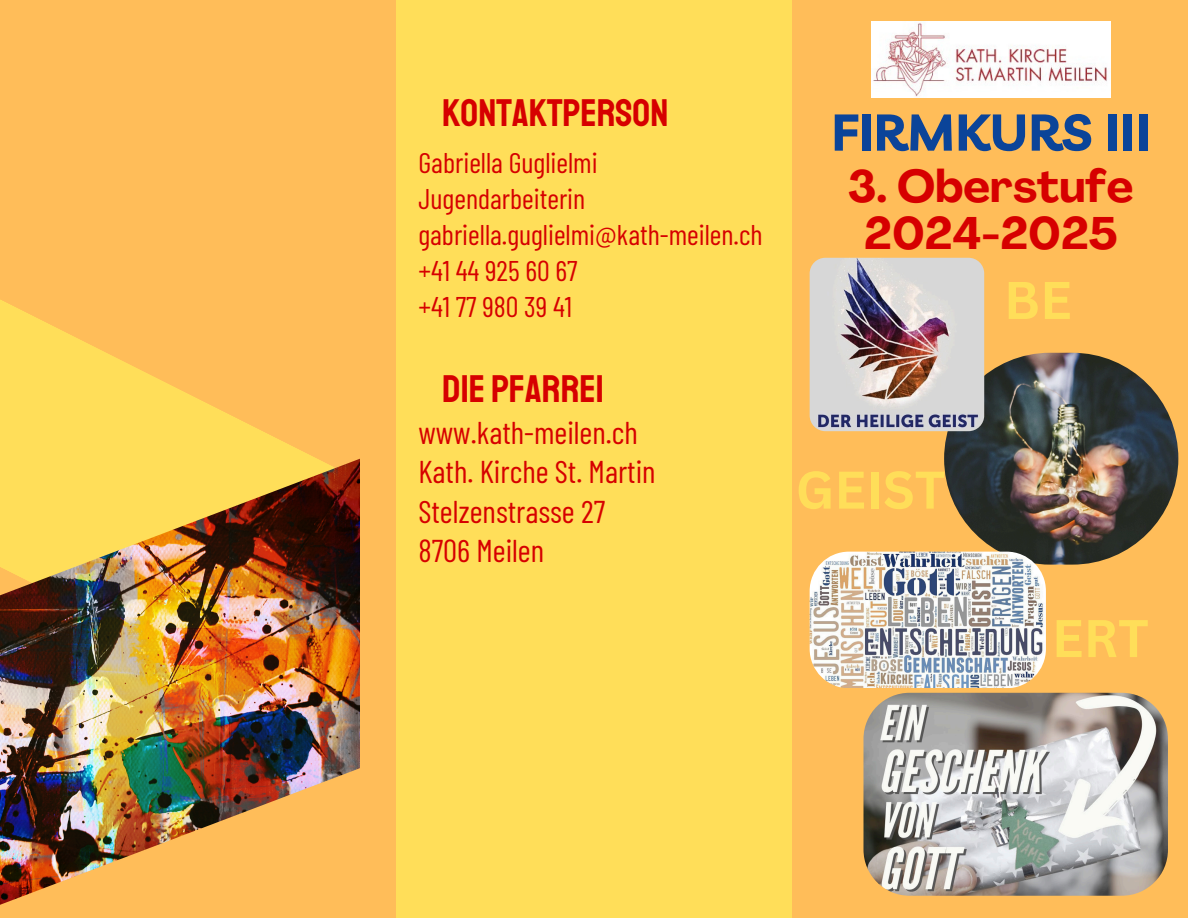
<style>
.page{position:relative;width:1188px;height:918px;background:#ffbd59}
.page>*{position:absolute;margin:0;border:0;box-sizing:border-box;transform-origin:0 0}
.t1{font:700 51.75px "Canva Sans";color:#ffde59}
.t2{font:700 51px "Livvic";color:#0b4499}
.t3{font:700 45px/47.2px "Agrandir";color:#d60000;text-align:center}
.t4{font:39px "Staatliches";color:#d60000}
.t5{font:31.5px "Barlow Condensed";color:#d60000}
.t6{font:28.5px "Barlow Condensed";color:#d60000}
</style>
<div class="page">
<div style="left:396px;top:0;width:396px;height:918px;background:#ffde59"></div>
<svg style="left:0;top:300px;width:317px;height:159px;fill:#ffde59"></svg>
<img style="left:0;top:459px;width:360px;height:446px">
<img style="left:872px;top:22px;width:238px;height:75px">
<img style="left:863px;top:693px;width:305px;height:202px;border-radius:46px">
<img style="left:944px;top:353px;width:234px;height:211px;border-radius:106px">
<img style="left:810px;top:258px;width:174px;height:173px;border-radius:16px">
<img style="left:810px;top:552px;width:236px;height:136px;border-radius:39px">
<p class="t4" style="left:442px;top:89px;width:228px">KONTAKTPERSON</p>
<p class="t6" style="left:418px;top:145px;width:181px">Gabriella Guglielmi</p>
<p class="t6" style="left:418px;top:181px;width:168px">Jugendarbeiterin</p>
<p class="t6" style="left:418px;top:217px;width:346px">gabriella.guglielmi@kath-meilen.ch</p>
<p class="t6" style="left:418px;top:253px;width:161px">+41 44 925 60 67</p>
<h1 class="t6" style="left:418px;top:289px;width:155px">+41 77 980 39 41</h1>
<h2 class="t4" style="left:442px;top:365px;width:163px">DIE PFARREI</h2>
<p class="t5" style="left:418px;top:412px;width:221px">www.kath-meilen.ch</p>
<h1 class="t5" style="left:418px;top:452px;width:239px">Kath. Kirche St. Martin</h1>
<p class="t5" style="left:418px;top:491px;width:188px">Stelzenstrasse 27</p>
<h1 class="t5" style="left:418px;top:531px;width:127px">8706 Meilen</h1>
<p class="t2" style="left:831px;top:99px;width:321px">FIRMKURS III</p>
<h3 class="t3" style="left:848px;top:167px;width:287px">3. Oberstufe<br>2024-2025</h3>
<h1 class="t1" style="left:796px;top:453px;width:151px">GEIST</h1>
<p class="t1" style="left:1004px;top:264px;width:69px">BE</p>
<p class="t1" style="left:1052px;top:602px;width:98px">ERT</p>
</div>
